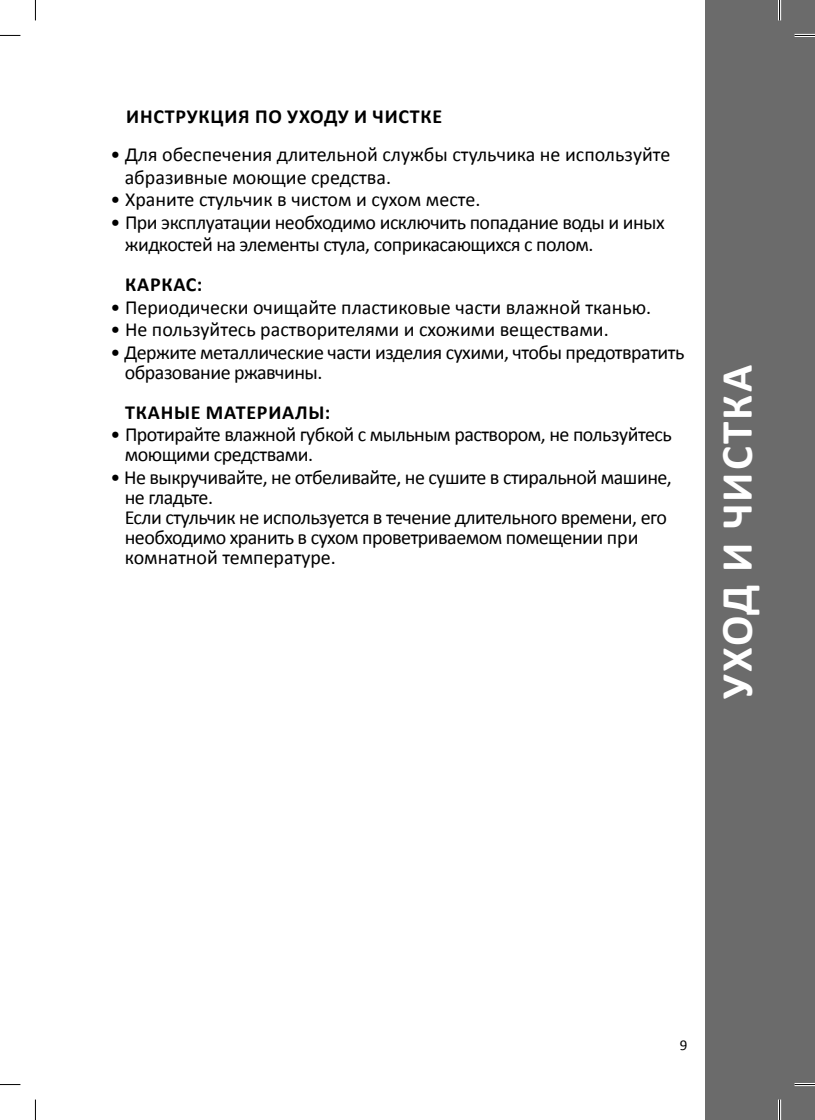
<style>
.page{position:relative;width:815px;height:1120px;background:#fff}
.page>*{position:absolute;margin:0;border:0;box-sizing:border-box;transform-origin:0 0}
.t1{font:700 45px "Calibri";letter-spacing:.05em;color:#fff}
.t2{font:20px/20px "Calibri";letter-spacing:-.025em;color:#000}
.t3{font:20px/22.5px "Calibri";color:#000}
.t4{font:700 20px "Calibri";letter-spacing:.04em;color:#000}
.t5{font:15px "Calibri";color:#000}
</style>
<div class="page">
<div style="left:705px;top:0;width:110px;height:1120px;background:#6b6b6b"></div>
<hr style="left:795px;top:34px;width:20px;height:3px;background:#fff">
<hr style="left:795px;top:1083px;width:20px;height:3px;background:#fff">
<hr style="left:778px;top:0;width:3px;height:20px;background:#fff">
<hr style="left:778px;top:1099px;width:3px;height:21px;background:#fff">
<svg style="left:0;top:35px;width:20px;height:1px"></svg>
<svg style="left:795px;top:35px;width:20px;height:1px"></svg>
<svg style="left:0;top:1084px;width:20px;height:1px"></svg>
<svg style="left:795px;top:1084px;width:20px;height:1px"></svg>
<svg style="left:35px;top:0;width:1px;height:20px"></svg>
<svg style="left:35px;top:1099px;width:1px;height:21px"></svg>
<svg style="left:779px;top:0;width:1px;height:20px"></svg>
<svg style="left:779px;top:1099px;width:1px;height:21px"></svg>
<p class="t4" style="left:126px;top:107px;width:318px">ИНСТРУКЦИЯ ПО УХОДУ И ЧИСТКЕ</p>
<p class="t3" style="left:125px;top:145px;width:547px;text-indent:-14px">• Для обеспечения длительной службы стульчика не используйте абразивные моющие средства.</p>
<p class="t3" style="left:111px;top:190px;width:371px">• Храните стульчик в чистом и сухом месте.</p>
<p class="t2" style="left:125px;top:212px;width:542px;line-height:22.5px;text-indent:-14px">• При эксплуатации необходимо исключить попадание воды и иных жидкостей на элементы стула, соприкасающихся с полом.</p>
<p class="t4" style="left:125px;top:276px;width:79px">КАРКАС:</p>
<p class="t3" style="left:111px;top:297px;width:542px">• Периодически очищайте пластиковые части влажной тканью.</p>
<p class="t3" style="left:111px;top:320px;width:500px">• Не пользуйтесь растворителями и схожими веществами.</p>
<p class="t2" style="left:125px;top:343px;width:561px;text-indent:-14px">• Держите металлические части изделия сухими, чтобы предотвратить образование ржавчины.</p>
<p class="t4" style="left:125px;top:403px;width:207px">ТКАНЫЕ МАТЕРИАЛЫ:</p>
<p class="t2" style="left:125px;top:426px;width:549px;text-indent:-14px">• Протирайте влажной губкой с мыльным раствором, не пользуйтесь моющими средствами.</p>
<p class="t2" style="left:125px;top:468px;width:549px;text-indent:-14px">• Не выкручивайте, не отбеливайте, не сушите в стиральной машине, не гладьте.<br>Если стульчик не используется в течение длительного времени, его необходимо хранить в сухом проветриваемом помещении при комнатной температуре.</p>
<h1 class="t1" style="left:718px;top:699px;width:335px;rotate:-90deg">УХОД И ЧИСТКА</h1>
<p class="t5" style="left:680px;top:1038px;width:9px">9</p>
</div>
